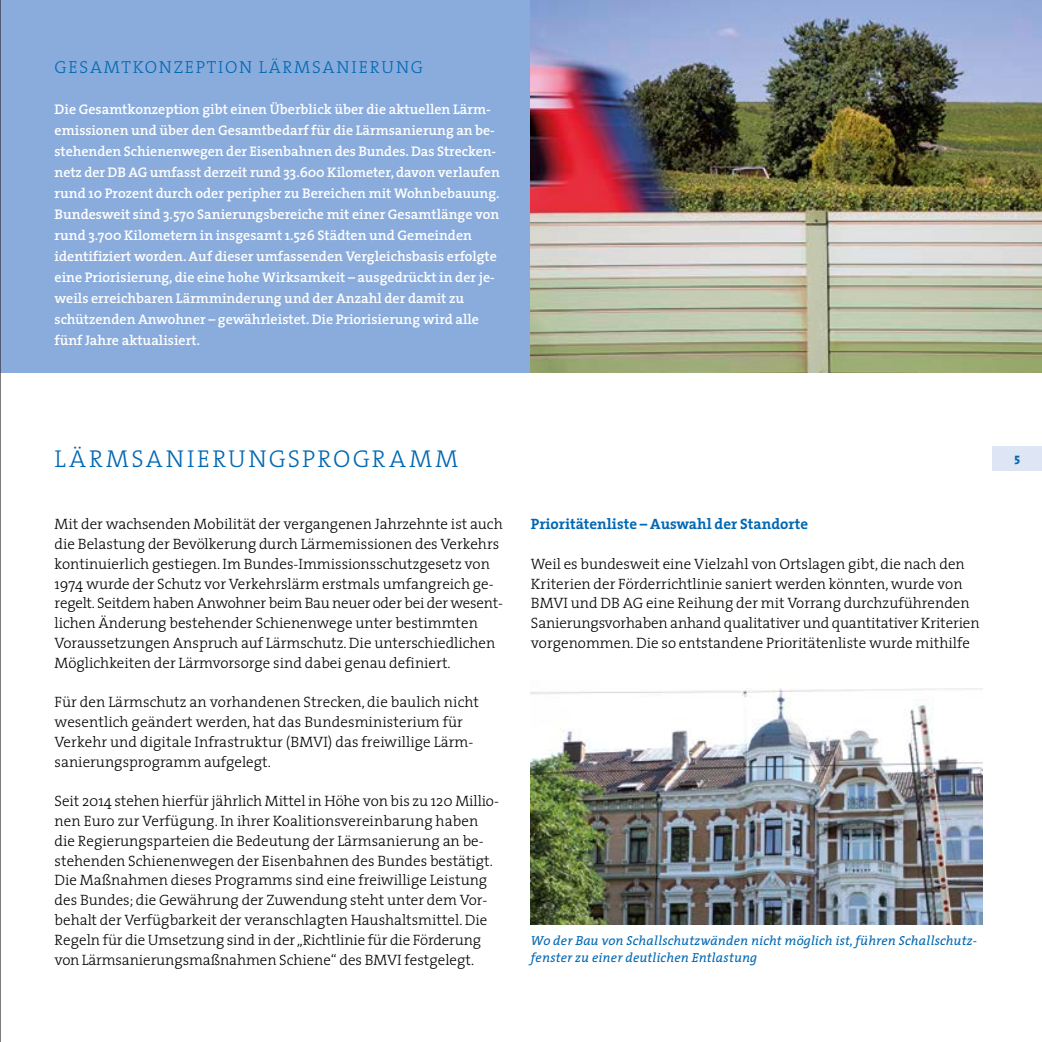
<style>
.page{position:relative;width:1042px;height:1042px;background:#fff}
.page>*{position:absolute;margin:0;border:0;box-sizing:border-box;transform-origin:0 0}
.head{font:24.5px "The Serif Light Caps";letter-spacing:.11em;color:#0068b3}
._01_text{font:300 17.5px "The Serif";letter-spacing:.1em;color:#0068b3}
._01_text-2{font:300 15.05px/19.8px "The Serif";color:#000}
._01_zwihead{font:700 15.05px "The Serif";color:#0068b3}
._01_text-3{font:600 14px/21px "The Serif";color:#fff}
._01_bu{font:italic 13.12px/17.3px "The Serif";letter-spacing:.015em;color:#0068b3}
.t1{font:800 12.25px "The Serif";color:#0068b3}
</style>
<div class="page">
<div style="left:0;top:0;width:552px;height:372px;background:#8aacdc"></div>
<img style="left:531px;top:688px;width:451px;height:237px">
<img style="left:531px;top:0;width:511px;height:372px">
<div style="left:992px;top:446px;width:50px;height:25px;background:#dee5f5"></div>
<hr style="left:0;top:0;width:1px;height:1042px;background:#000">
<p class="_01_text" style="left:55px;top:52px;width:370px">GESAMTKONZEPTION LÄRMSANIERUNG</p>
<p class="_01_text-3" style="left:55px;top:98px;width:447px">Die Gesamtkonzeption gibt einen Überblick über die aktuellen Lärm&shy;emissionen und über den Gesamtbedarf für die Lärmsanierung an be&shy;stehenden Schienenwegen der Eisenbahnen des Bundes. Das Strecken&shy;netz der DB AG umfasst derzeit rund 33.600 Kilometer, davon verlaufen rund 10 Prozent durch oder peripher zu Bereichen mit Wohnbebauung.<br>Bundesweit sind 3.570 Sanierungsbereiche mit einer Gesamtlänge von rund 3.700 Kilometern in insgesamt 1.526 Städten und Gemeinden identifiziert worden. Auf dieser umfassenden Vergleichsbasis erfolgte eine Priorisierung, die eine hohe Wirksamkeit – ausgedrückt in der je&shy;weils erreichbaren Lärmminderung und der Anzahl der damit zu schützenden Anwohner – gewährleistet. Die Priorisierung wird alle fünf Jahre aktualisiert.</p>
<p class="head" style="left:55px;top:438px;width:405px">LÄRMSANIERUNGSPROGRAMM</p>
<p class="_01_text-2" style="left:55px;top:514px;width:450px">Mit der wachsenden Mobilität der vergangenen Jahrzehnte ist auch die Belastung der Bevölkerung durch Lärmemissionen des Verkehrs kontinuierlich gestiegen. Im Bundes-Immissionsschutzgesetz von 1974 wurde der Schutz vor Verkehrslärm erstmals umfangreich ge&shy;regelt. Seitdem haben Anwohner beim Bau neuer oder bei der wesent&shy;lichen Änderung bestehender Schienenwege unter bestimmten Voraussetzungen Anspruch auf Lärmschutz. Die unterschiedlichen Möglichkeiten der Lärmvorsorge sind dabei genau definiert.</p>
<p class="_01_text-2" style="left:55px;top:692px;width:426px">Für den Lärmschutz an vorhandenen Strecken, die baulich nicht wesentlich geändert werden, hat das Bundesministerium für Verkehr und digitale Infrastruktur (BMVI) das freiwillige Lärm&shy;sanierungsprogramm aufgelegt.</p>
<p class="_01_text-2" style="left:55px;top:791px;width:446px">Seit 2014 stehen hierfür jährlich Mittel in Höhe von bis zu 120 Millio&shy;nen Euro zur Verfügung. In ihrer Koalitionsvereinbarung haben die Regierungsparteien die Bedeutung der Lärmsanierung an be&shy;stehenden Schienenwegen der Eisenbahnen des Bundes bestätigt.<br>Die Maßnahmen dieses Programms sind eine freiwillige Leistung des Bundes; die Gewährung der Zuwendung steht unter dem Vor&shy;behalt der Verfügbarkeit der veranschlagten Haushaltsmittel. Die Regeln für die Umsetzung sind in der „Richtlinie für die Förderung von Lärmsanierungsmaßnahmen Schiene“ des BMVI festgelegt.</p>
<p class="_01_zwihead" style="left:531px;top:512px;width:279px">Prioritätenliste – Auswahl der Standorte</p>
<p class="_01_text-2" style="left:531px;top:553px;width:450px">Weil es bundesweit eine Vielzahl von Ortslagen gibt, die nach den Kriterien der Förderrichtlinie saniert werden könnten, wurde von BMVI und DB AG eine Reihung der mit Vorrang durchzuführenden Sanierungsvorhaben anhand qualitativer und quantitativer Kriterien vorgenommen. Die so entstandene Prioritätenliste wurde mithilfe</p>
<p class="_01_bu" style="left:531px;top:931px;width:447px">Wo der Bau von Schallschutzwänden nicht möglich ist, führen Schallschutz&shy;fenster zu einer deutlichen Entlastung</p>
<p class="t1" style="left:1014px;top:447px;width:7px">5</p>
</div>
